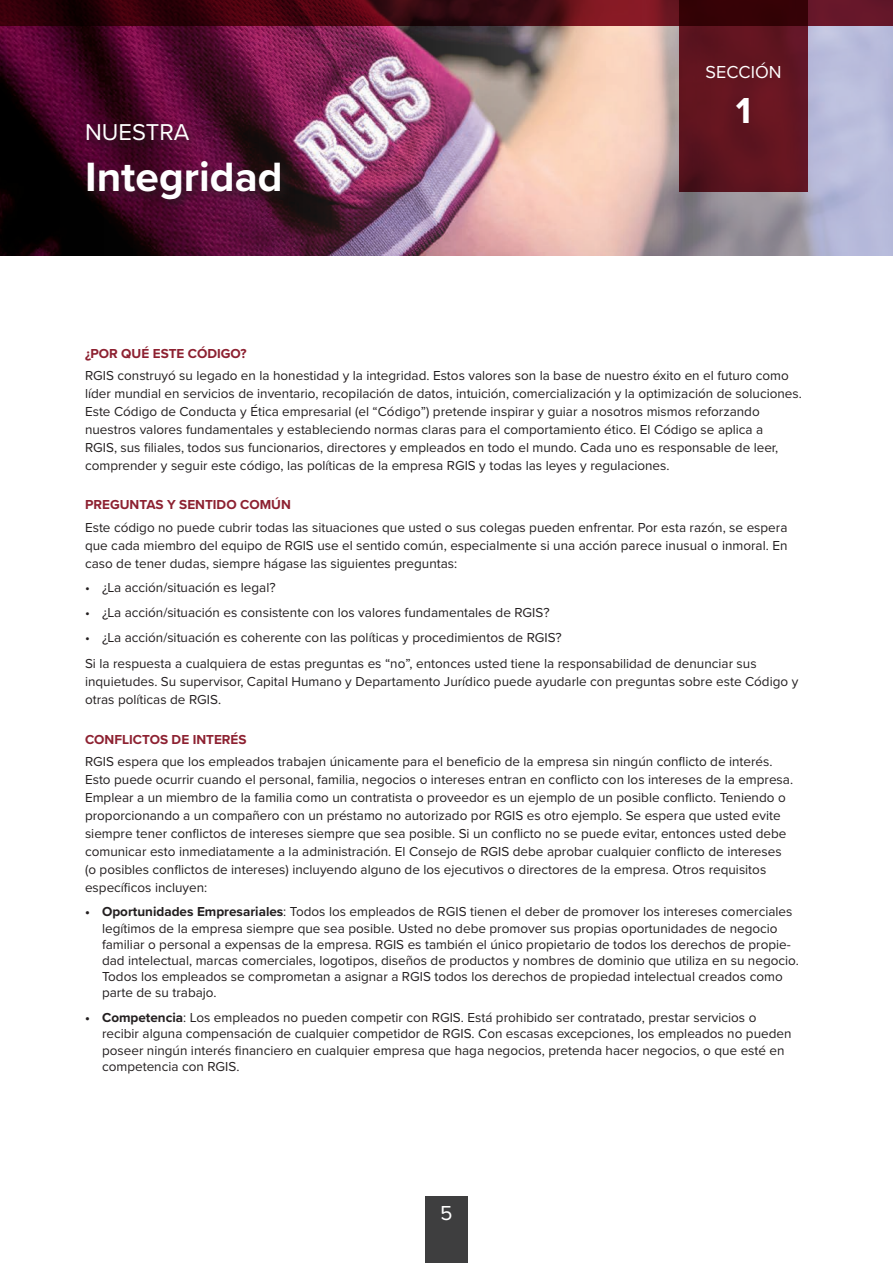
<style>
.page{position:relative;width:893px;height:1263px;background:#fff}
.page>*{position:absolute;margin:0;border:0;box-sizing:border-box;transform-origin:0 0}
.t1{font:700 42.45px "Proxima Nova";color:#fff}
.t2{font:700 37.5px "Proxima Nova";color:#fff}
.t3{font:23.7px "Proxima Nova";color:#fff}
.t4{font:21px "Proxima Nova";color:#fff}
.t5{font:18px "Proxima Nova";color:#fff}
.t6{font:13.5px/18px "Proxima Nova";color:#231f20}
.t7{font:700 13.5px "Proxima Nova";color:#8d2131}
.s1{font-weight:700}
</style>
<div class="page">
<div style="left:425px;top:1196px;width:43px;height:67px;background:#3e3e3f"></div>
<img style="left:0;top:26px;width:893px;height:229px">
<svg style="left:0;top:0;width:893px;height:26px;background:#480913"></svg>
<div style="left:82px;top:120px;width:211px;height:92px;background:#231f20;opacity:.75"></div>
<svg style="left:679px;top:0;width:129px;height:191px;background:#5a121c"></svg>
<h3 class="t3" style="left:85px;top:115px;width:106px">NUESTRA</h3>
<h1 class="t1" style="left:85px;top:146px;width:199px">Integridad</h1>
<h3 class="t5" style="left:706px;top:59px;width:77px">SECCIÓN</h3>
<h2 class="t2" style="left:736px;top:83px;width:17px">1</h2>
<p class="t7" style="left:85px;top:343px;width:163px">¿POR QUÉ ESTE CÓDIGO?</p>
<p class="t6" style="left:85px;top:366px;width:718px">RGIS construyó su legado en la honestidad y la integridad. Estos valores son la base de nuestro éxito en el futuro como líder mundial en servicios de inventario, recopilación de datos, intuición, comercialización y la optimización de soluciones.<br>Este Código de Conducta y Ética empresarial (el “Código”) pretende inspirar y guiar a nosotros mismos reforzando nuestros valores fundamentales y estableciendo normas claras para el comportamiento ético. El Código se aplica a<br>RGIS, sus filiales, todos sus funcionarios, directores y empleados en todo el mundo. Cada uno es responsable de leer, comprender y seguir este código, las políticas de la empresa RGIS y todas las leyes y regulaciones.</p>
<p class="t7" style="left:85px;top:495px;width:207px">PREGUNTAS Y SENTIDO COMÚN</p>
<p class="t6" style="left:85px;top:517px;width:704px;text-align:justify">Este código no puede cubrir todas las situaciones que usted o sus colegas pueden enfrentar. Por esta razón, se espera que cada miembro del equipo de RGIS use el sentido común, especialmente si una acción parece inusual o inmoral. En caso de tener dudas, siempre hágase las siguientes preguntas:</p>
<p class="t6" style="left:85px;top:578px;width:192px">• ¿La acción/situación es legal?</p>
<p class="t6" style="left:85px;top:603px;width:466px">• ¿La acción/situación es consistente con los valores fundamentales de RGIS?</p>
<p class="t6" style="left:85px;top:623px;width:673px;line-height:26.5px">• ¿La acción/situación es coherente con las políticas y procedimientos de RGIS?<br>Si la respuesta a cualquiera de estas preguntas es “no”, entonces usted tiene la responsabilidad de denunciar sus</p>
<p class="t6" style="left:85px;top:672px;width:715px">inquietudes. Su supervisor, Capital Humano y Departamento Jurídico puede ayudarle con preguntas sobre este Código y otras políticas de RGIS.</p>
<p class="t7" style="left:85px;top:729px;width:163px">CONFLICTOS DE INTERÉS</p>
<p class="t6" style="left:85px;top:752px;width:710px">RGIS espera que los empleados trabajen únicamente para el beneficio de la empresa sin ningún conflicto de interés.<br>Esto puede ocurrir cuando el personal, familia, negocios o intereses entran en conflicto con los intereses de la empresa.<br>Emplear a un miembro de la familia como un contratista o proveedor es un ejemplo de un posible conflicto. Teniendo o proporcionando a un compañero con un préstamo no autorizado por RGIS es otro ejemplo. Se espera que usted evite siempre tener conflictos de intereses siempre que sea posible. Si un conflicto no se puede evitar, entonces usted debe comunicar esto inmediatamente a la administración. El Consejo de RGIS debe aprobar cualquier conflicto de intereses (o posibles conflictos de intereses) incluyendo alguno de los ejecutivos o directores de la empresa. Otros requisitos específicos incluyen:</p>
<p class="t6" style="left:102px;top:903px;width:698px;line-height:16.2px;text-indent:-17px"><span class="s1">• Oportunidades Empresariales</span>: Todos los empleados de RGIS tienen el deber de promover los intereses comerciales legítimos de la empresa siempre que sea posible. Usted no debe promover sus propias oportunidades de negocio familiar o personal a expensas de la empresa. RGIS es también el único propietario de todos los derechos de propie&shy;dad intelectual, marcas comerciales, logotipos, diseños de productos y nombres de dominio que utiliza en su negocio.<br>Todos los empleados se comprometan a asignar a RGIS todos los derechos de propiedad intelectual creados como parte de su trabajo.</p>
<p class="t6" style="left:102px;top:1009px;width:691px;line-height:16.2px;text-indent:-17px"><span class="s1">• Competencia</span>: Los empleados no pueden competir con RGIS. Está prohibido ser contratado, prestar servicios o recibir alguna compensación de cualquier competidor de RGIS. Con escasas excepciones, los empleados no pueden poseer ningún interés financiero en cualquier empresa que haga negocios, pretenda hacer negocios, o que esté en competencia con RGIS.</p>
<h3 class="t4" style="left:440px;top:1198px;width:14px">5</h3>
</div>
